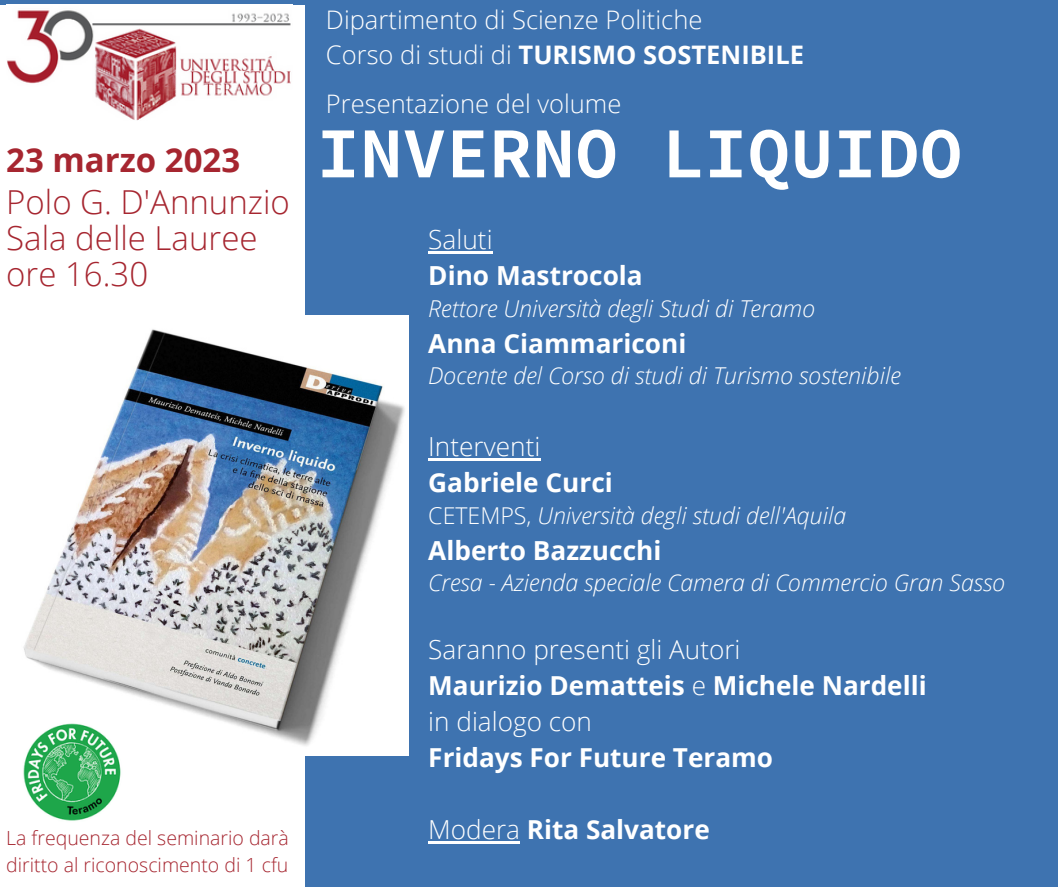
<style>
.page{position:relative;width:1058px;height:887px;background:#fff}
.page>*{position:absolute;margin:0;border:0;box-sizing:border-box;transform-origin:0 0}
.t1{font:700 61.5px "Kawkab Mono";color:#fff}
.t2{font:300 33px/36px "Open Sans";color:#a62630}
.t3{font:700 33px "Open Sans";color:#a62630}
.t4{font:700 26.25px "Open Sans";color:#fff}
.t5{font:300 26.25px "Open Sans";color:#fff}
.t6{font:300 26.1px/36px "Open Sans";color:#fff}
.t7{font:700 26.1px "Open Sans";color:#fff}
.t8{font:300 25.5px/34.8px "Open Sans";color:#fff}
.t9{font:italic 300 23.25px "Open Sans";color:#fff}
.t10{font:italic 300 23.1px "Open Sans";color:#fff}
.t11{font:300 19.5px/27px "Open Sans";color:#a62630}
.s1{font-weight:700}
.s2{font-style:normal}
.s3{font-weight:300}
</style>
<div class="page">
<div style="left:0;top:0;width:1058px;height:886px;background:#3e73b0"></div>
<div style="left:0;top:5px;width:305px;height:881px;background:#fff"></div>
<img style="left:23px;top:315px;width:386px;height:440px">
<img style="left:23px;top:717px;width:104px;height:104px">
<img style="left:7px;top:10px;width:284px;height:111px">
<hr style="left:428px;top:251px;width:64px;height:3px;background:#fff">
<hr style="left:428px;top:458px;width:112px;height:3px;background:#fff">
<hr style="left:428px;top:841px;width:92px;height:2px;background:#fff">
<h2 class="t3" style="left:6px;top:137px;width:235px">23 marzo 2023</h2>
<h2 class="t2" style="left:6px;top:183px;width:285px">Polo G. D'Annunzio<br>Sala delle Lauree ore 16.30</h2>
<p class="t11" style="left:6px;top:823px;width:284px">La frequenza del seminario darà diritto al riconoscimento di 1 cfu</p>
<p class="t8" style="left:326px;top:2px;width:479px">Dipartimento di Scienze Politiche<br>Corso di studi di <span class="s1">TURISMO SOSTENIBILE</span></p>
<p class="t8" style="left:326px;top:86px;width:297px">Presentazione del volume</p>
<h1 class="t1" style="left:317px;top:120px;width:647px">INVERNO LIQUIDO</h1>
<p class="t5" style="left:428px;top:221px;width:66px">Saluti</p>
<p class="t4" style="left:428px;top:257px;width:216px">Dino Mastrocola</p>
<p class="t9" style="left:428px;top:292px;width:388px">Rettore Università degli Studi di Teramo</p>
<p class="t4" style="left:428px;top:324px;width:259px">Anna Ciammariconi</p>
<p class="t9" style="left:428px;top:359px;width:474px">Docente del Corso di studi di Turismo sostenibile</p>
<p class="t5" style="left:428px;top:428px;width:114px">Interventi</p>
<p class="t4" style="left:428px;top:464px;width:186px">Gabriele Curci</p>
<p class="t10" style="left:428px;top:499px;width:419px"><span class="s2">CETEMPS,</span> Università degli studi dell'Aquila</p>
<p class="t4" style="left:428px;top:531px;width:235px">Alberto Bazzucchi</p>
<p class="t10" style="left:428px;top:566px;width:578px">Cresa - Azienda speciale Camera di Commercio Gran Sasso</p>
<p class="t6" style="left:428px;top:630px;width:500px">Saranno presenti gli Autori<br><span class="s1">Maurizio Dematteis</span> e <span class="s1">Michele Nardelli </span>in dialogo con</p>
<p class="t7" style="left:428px;top:739px;width:346px">Fridays For Future Teramo</p>
<p class="t7" style="left:428px;top:811px;width:283px"><span class="s3">Modera</span> Rita Salvatore</p>
</div>
